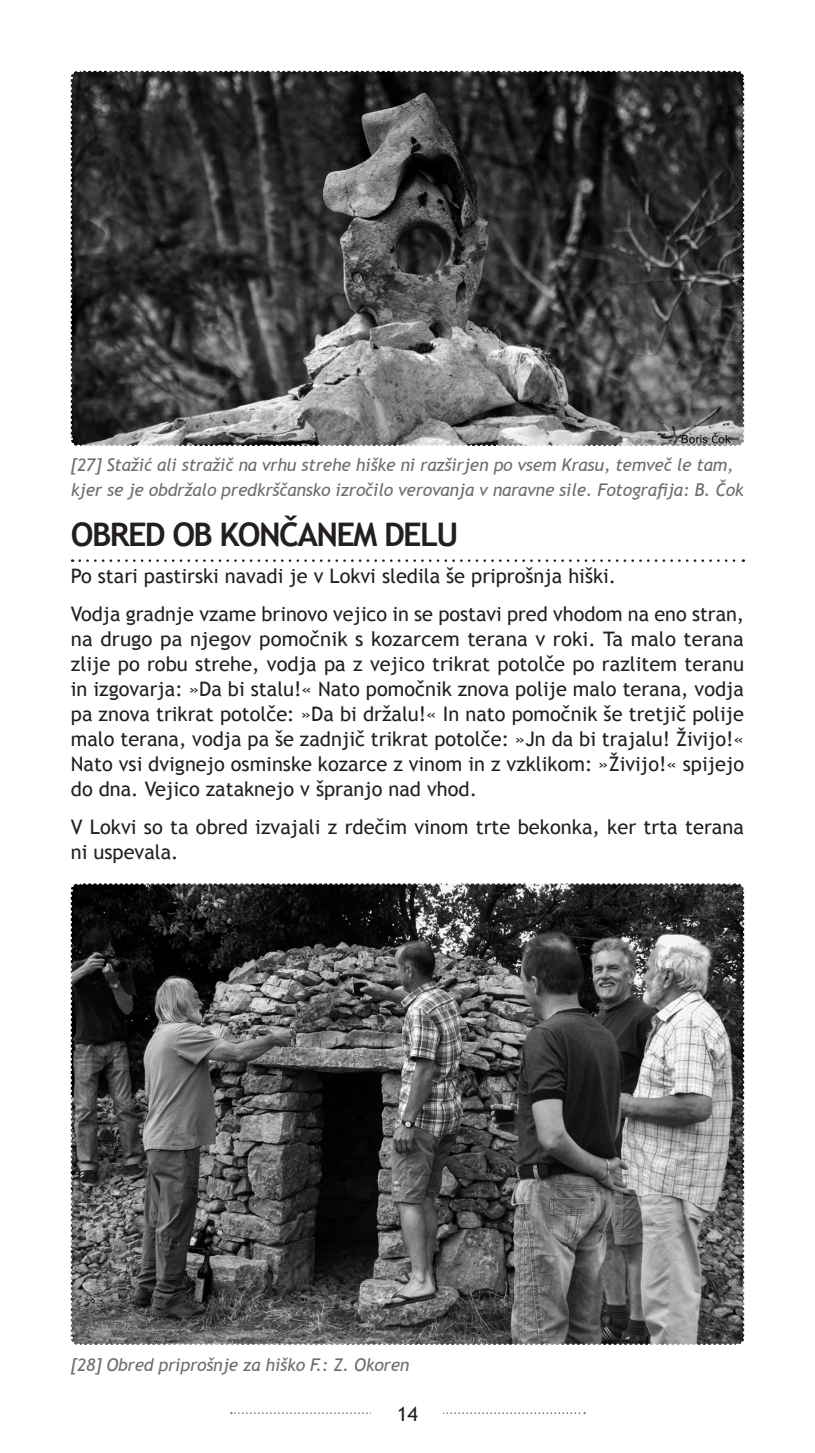
<style>
.page{position:relative;width:815px;height:1453px;background:#fff}
.page>*{position:absolute;margin:0;border:0;box-sizing:border-box;transform-origin:0 0}
.NASLOVI{font:700 32.5px "Trebuchet MS";letter-spacing:-.05em;color:#231f20}
.Navaden_wrd_1{font:20px/25px "Trebuchet MS";color:#231f20;text-align:justify}
.POD_SLIKAMI{font:italic 17.5px/25px "Trebuchet MS";letter-spacing:-.01em;color:#6c6d70}
</style>
<div class="page">
<svg style="left:231px;top:1412px;width:354px;height:2px"></svg>
<div style="left:372px;top:1381px;width:71px;height:70px;background:#fff"></div>
<svg style="left:80px;top:559px;width:664px;height:3px"></svg>
<svg style="left:70px;top:70px;width:675px;height:376px"></svg>
<svg style="left:70px;top:883px;width:675px;height:462px"></svg>
<p class="POD_SLIKAMI" style="left:71px;top:452px;width:674px">[27] Stažić ali stražič na vrhu strehe hiške ni razširjen po vsem Krasu, temveč le tam, kjer se je obdržalo predkrščansko izročilo verovanja v naravne sile. Fotografija: B. Čok</p>
<p class="NASLOVI" style="left:71px;top:514px;width:389px">OBRED OB KONČANEM DELU</p>
<p class="Navaden_wrd_1" style="left:71px;top:564px;width:547px">Po stari pastirski navadi je v Lokvi sledila še priprošnja hiški.</p>
<p class="Navaden_wrd_1" style="left:71px;top:602px;width:675px">Vodja gradnje vzame brinovo vejico in se postavi pred vhodom na eno stran, na drugo pa njegov pomočnik s kozarcem terana v roki. Ta malo terana zlije po robu strehe, vodja pa z vejico trikrat potolče po razlitem teranu in izgovarja: »Da bi stalu!« Nato pomočnik znova polije malo terana, vodja pa znova trikrat potolče: »Da bi držalu!« In nato pomočnik še tretjič polije malo terana, vodja pa še zadnjič trikrat potolče: »Jn da bi trajalu! Živijo!« Nato vsi dvignejo osminske kozarce z vinom in z vzklikom: »Živijo!« spijejo do dna. Vejico zataknejo v špranjo nad vhod.</p>
<p class="Navaden_wrd_1" style="left:71px;top:814px;width:675px">V Lokvi so ta obred izvajali z rdečim vinom trte bekonka, ker trta terana ni uspevala.</p>
<p class="POD_SLIKAMI" style="left:71px;top:1352px;width:340px">[28] Obred priprošnje za hiško F.: Z. Okoren</p>
<p class="Navaden_wrd_1" style="left:397px;top:1402px;width:22px">14</p>
</div>
